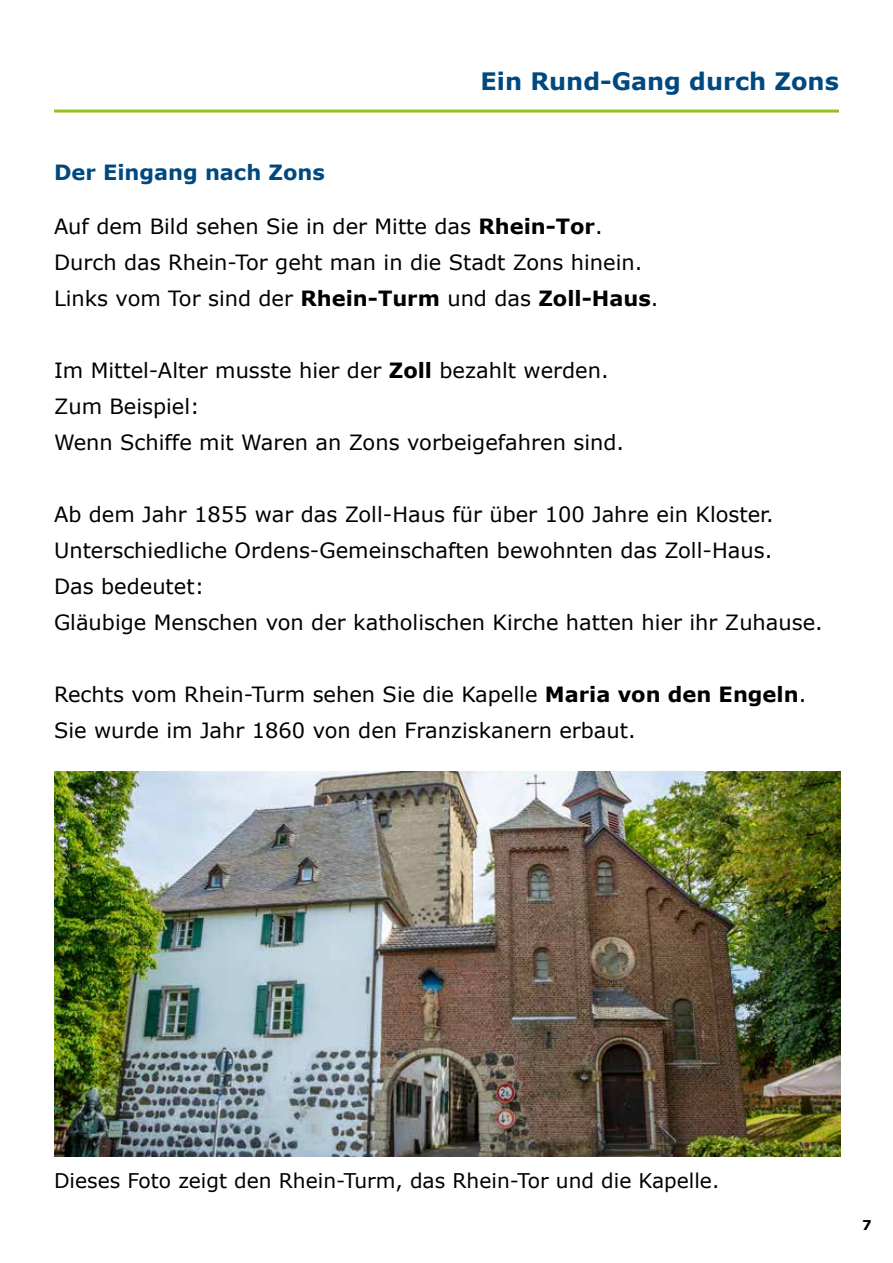
<style>
.page{position:relative;width:893px;height:1263px;background:#fff}
.page>*{position:absolute;margin:0;border:0;box-sizing:border-box;transform-origin:0 0}
.t1{font:700 24px "Verdana";color:#00497f}
.t2{font:21px/36px "Verdana";color:#000}
.t3{font:700 21px "Verdana";color:#00497f}
.t4{font:20.25px "Verdana";color:#000}
.t5{font:700 13.5px "Verdana";color:#000}
.s1{font-weight:700}
</style>
<div class="page">
<hr style="left:54px;top:110px;width:785px;height:3px;background:#95c11f">
<img style="left:54px;top:772px;width:786px;height:385px">
<p class="t1" style="left:481px;top:64px;width:360px">Ein Rund-Gang durch Zons</p>
<p class="t3" style="left:54px;top:157px;width:272px">Der Eingang nach Zons</p>
<p class="t2" style="left:54px;top:208px;width:606px">Auf dem Bild sehen Sie in der Mitte das <span class="s1">Rhein-Tor</span>.<br>Durch das Rhein-Tor geht man in die Stadt Zons hinein.<br>Links vom Tor sind der <span class="s1">Rhein-Turm</span> und das <span class="s1">Zoll-Haus</span>.</p>
<p class="t2" style="left:54px;top:352px;width:572px">Im Mittel-Alter musste hier der <span class="s1">Zoll</span> bezahlt werden.<br>Zum Beispiel:<br>Wenn Schiffe mit Waren an Zons vorbeigefahren sind.</p>
<p class="t2" style="left:54px;top:496px;width:770px">Ab dem Jahr 1855 war das Zoll-Haus für über 100 Jahre ein Kloster.<br>Unterschiedliche Ordens-Gemeinschaften bewohnten das Zoll-Haus.<br>Das bedeutet:<br>Gläubige Menschen von der katholischen Kirche hatten hier ihr Zuhause.</p>
<p class="t2" style="left:54px;top:676px;width:754px">Rechts vom Rhein-Turm sehen Sie die Kapelle <span class="s1">Maria von den Engeln</span>.<br>Sie wurde im Jahr 1860 von den Franziskanern erbaut.</p>
<p class="t4" style="left:54px;top:1167px;width:667px">Dieses Foto zeigt den Rhein-Turm, das Rhein-Tor und die Kapelle.</p>
<p class="t5" style="left:862px;top:1215px;width:11px">7</p>
</div>
